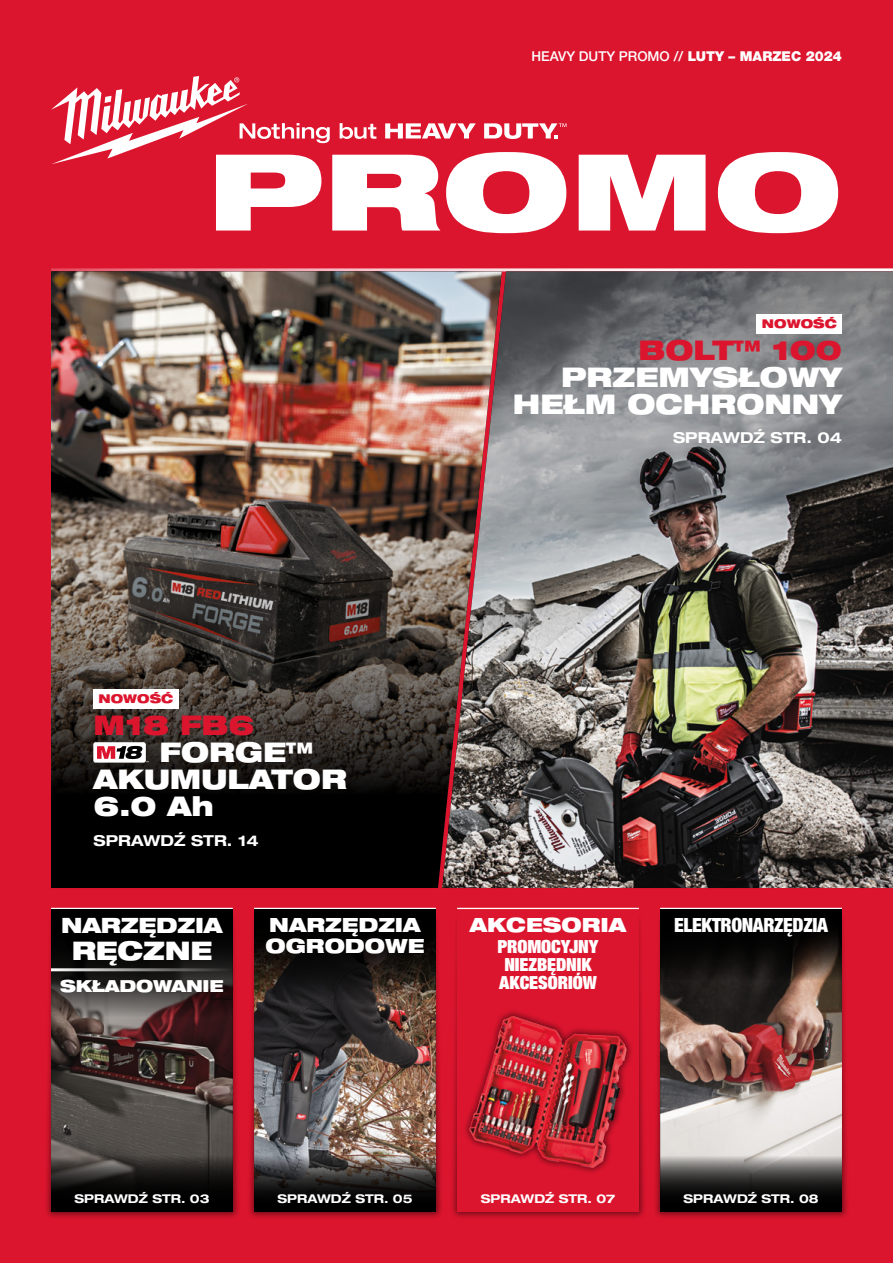
<style>
.page{position:relative;width:893px;height:1263px;background:#dc152e}
.page>*{position:absolute;margin:0;border:0;box-sizing:border-box;transform-origin:0 0}
.t1{font:900 expanded 106.2px "Helvetica Neue LTW1 G";color:#fff;scale:1.16 1}
.t2{font:900 expanded 27px/27px "Helvetica Neue LTW1 G";color:#fff}
.t3{font:900 expanded 27px "Helvetica Neue LTW1 G";color:#dc152e}
.t4{font:900 expanded 25.5px "Helvetica Neue LTW1 G";letter-spacing:-.01em;color:#fff}
.t5{font:900 expanded 21px "Helvetica Neue LTW1 G";letter-spacing:-.01em;color:#fff}
.t6{font:900 expanded 19.5px "Helvetica Neue LTW1 G";color:#fff}
.t7{font:900 condensed 19.5px "Helvetica Neue LTW1 G";letter-spacing:-.02em;color:#fff}
.t8{font:900 condensed 18px/18px "Helvetica Neue LTW1 G";letter-spacing:-.005em;color:#fff}
.t9{font:900 expanded 16.5px "Helvetica Neue LTW1 G";letter-spacing:-.01em;color:#fff}
.t10{font:700 expanded 15px "Helvetica Neue LTW1 G";color:#fff}
.t11{font:500 13.5px "Helvetica Neue LTW1 G";color:#fff}
.t12{font:700 expanded 12px "Helvetica Neue LTW1 G";color:#fff}
.t13{font:900 expanded 12px "Helvetica Neue LTW1 G";color:#dc152e}
.s1{font-weight:900}
</style>
<div class="page">
<div style="left:44px;top:912px;width:197px;height:308px;background:#000;opacity:.5"></div>
<div style="left:247px;top:912px;width:197px;height:308px;background:#000;opacity:.5"></div>
<div style="left:450px;top:912px;width:197px;height:308px;background:#000;opacity:.5"></div>
<div style="left:653px;top:912px;width:197px;height:308px;background:#000;opacity:.5"></div>
<hr style="left:51px;top:908px;width:182px;height:1px;background:#fff">
<hr style="left:254px;top:908px;width:182px;height:1px;background:#fff">
<hr style="left:457px;top:908px;width:182px;height:1px;background:#fff">
<hr style="left:660px;top:908px;width:182px;height:1px;background:#fff">
<hr style="left:51px;top:268px;width:842px;height:3px;background:#fff">
<svg style="left:340px;top:123px;width:36px;height:16px"></svg>
<svg style="left:385px;top:123px;width:91px;height:15px"></svg>
<svg style="left:484px;top:123px;width:82px;height:16px"></svg>
<svg style="left:51px;top:76px;width:279px;height:88px"></svg>
<img style="left:51px;top:1016px;width:182px;height:139px">
<img style="left:254px;top:1000px;width:182px;height:155px">
<div style="left:457px;top:909px;width:182px;height:303px;background:#dc152e"></div>
<img style="left:660px;top:980px;width:182px;height:175px">
<svg style="left:51px;top:909px;width:182px;height:107px;background:#1d1919"></svg>
<svg style="left:254px;top:1155px;width:182px;height:57px;background:#2b2827"></svg>
<svg style="left:660px;top:1155px;width:182px;height:57px;background:#3c3b3a"></svg>
<svg style="left:51px;top:1155px;width:182px;height:57px;background:#1b1918"></svg>
<svg style="left:254px;top:909px;width:182px;height:91px;background:#13100d"></svg>
<svg style="left:660px;top:909px;width:182px;height:71px;background:#0f0c0b"></svg>
<div style="left:51px;top:794px;width:391px;height:94px;background:#000"></div>
<img style="left:51px;top:271px;width:391px;height:523px">
<img style="left:442px;top:271px;width:451px;height:617px">
<div style="left:94px;top:689px;width:85px;height:19px;background:#fff"></div>
<div style="left:94px;top:742px;width:52px;height:20px;background:#fff;border-radius:2px"></div>
<svg style="left:97px;top:746px;width:52px;height:16px"></svg>
<div style="left:757px;top:314px;width:85px;height:19px;background:#fff"></div>
<hr style="left:51px;top:968px;width:182px;height:3px;background:#fff">
<div style="left:462px;top:1008px;width:172px;height:167px;background:#000;opacity:.5"></div>
<img style="left:469px;top:1016px;width:137px;height:152px">
<p class="t11" style="left:531px;top:48px;width:312px">HEAVY DUTY PROMO // <span class="s1">LUTY – MARZEC 2024</span></p>
<h1 class="t1" style="left:207px;top:123px;width:548px">PROMO</h1>
<p class="t13" style="left:99px;top:691px;width:76px">NOWOŚĆ</p>
<h2 class="t3" style="left:94px;top:708px;width:163px">M18 FB6</h2>
<h2 class="t2" style="left:94px;top:738px;width:255px;text-indent:66px">FORGE™<br>AKUMULATOR<br>6.0 Ah</h2>
<p class="t10" style="left:94px;top:830px;width:167px">SPRAWDŹ STR. 14</p>
<p class="t13" style="left:762px;top:316px;width:76px">NOWOŚĆ</p>
<h2 class="t3" style="left:638px;top:333px;width:205px">BOLT™ 100</h2>
<h2 class="t2" style="left:513px;top:363px;width:331px;text-align:right">PRZEMYSŁOWY<br>HEŁM OCHRONNY</h2>
<p class="t10" style="left:673px;top:428px;width:170px">SPRAWDŹ STR. 04</p>
<h3 class="t5" style="left:61px;top:911px;width:163px">NARZĘDZIA</h3>
<h3 class="t4" style="left:72px;top:934px;width:142px">RĘCZNE</h3>
<h3 class="t9" style="left:60px;top:975px;width:165px">SKŁADOWANIE</h3>
<h3 class="t6" style="left:269px;top:912px;width:153px">NARZĘDZIA</h3>
<h3 class="t6" style="left:470px;top:912px;width:158px">AKCESORIA</h3>
<h3 class="t6" style="left:265px;top:933px;width:160px">OGRODOWE</h3>
<h3 class="t8" style="left:497px;top:937px;width:103px">PROMOCYJNY<br>NIEZBĘDNIK<br>AKCESORIÓW</h3>
<h3 class="t7" style="left:674px;top:913px;width:155px">ELEKTRONARZĘDZIA</h3>
<p class="t12" style="left:74px;top:1191px;width:137px">SPRAWDŹ STR. 03</p>
<p class="t12" style="left:481px;top:1191px;width:136px">SPRAWDŹ STR. 07</p>
<p class="t12" style="left:683px;top:1191px;width:137px">SPRAWDŹ STR. 08</p>
<p class="t12" style="left:277px;top:1191px;width:137px">SPRAWDŹ STR. 05</p>
</div>
